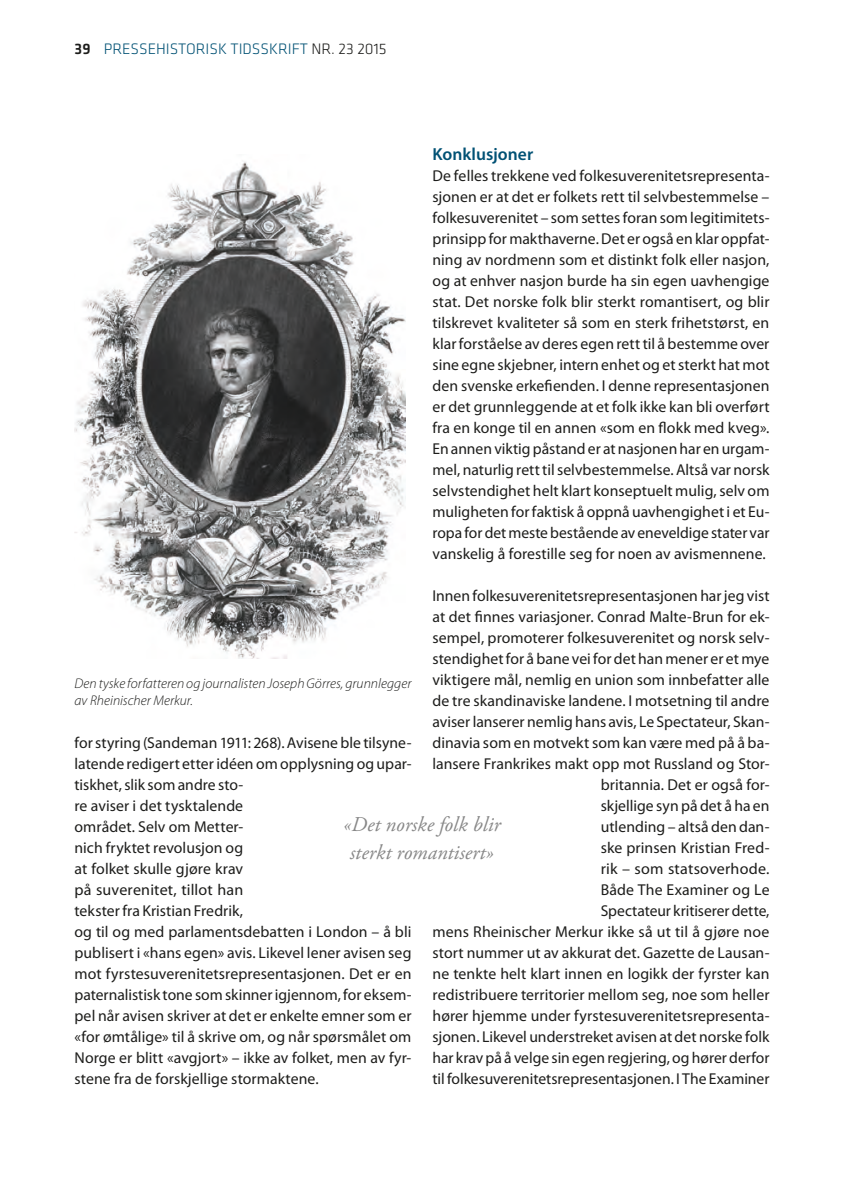
<style>
.page{position:relative;width:844px;height:1191px;background:#fff}
.page>*{position:absolute;margin:0;border:0;box-sizing:border-box;transform-origin:0 0}
.NPF_sitater{font:italic 21px "Adobe Garamond Pro";color:#878787}
.NPF_mellomtittel_niv{font:600 17.5px "Myriad Pro";color:#005174}
.NPF_brødtekst{font:15.75px/21px "Myriad Pro";letter-spacing:.005em;color:#1d1d1b}
.t1{font:300 15.75px "Klavika Basic";color:#005174}
.NPF_billedtekst{font:italic 300 14px/17.5px "Myriad Pro";letter-spacing:.005em;color:#1d1d1b}
.s1{font-weight:500;color:#1d1d1b}
.s2{color:#1d1d1b}
</style>
<div class="page">
<img style="left:74px;top:161px;width:331px;height:498px">
<p class="t1" style="left:74px;top:39px;width:314px"><span class="s1">39</span> PRESSEHISTORISK TIDSSKRIFT <span class="s2">NR. 23 2015</span></p>
<p class="NPF_mellomtittel_niv" style="left:432px;top:144px;width:102px">Konklusjoner</p>
<p class="NPF_brødtekst" style="left:432px;top:165px;width:338px;text-align:justify">De felles trekkene ved folkesuverenitetsrepresenta&shy;sjonen er at det er folkets rett til selvbestemmelse – folkesuverenitet – som settes foran som legitimitets&shy;prinsipp for makthaverne. Det er også en klar oppfat&shy;ning av nordmenn som et distinkt folk eller nasjon, og at enhver nasjon burde ha sin egen uavhengige stat. Det norske folk blir sterkt romantisert, og blir tilskrevet kvaliteter så som en sterk frihetstørst, en klar forståelse av deres egen rett til å bestemme over sine egne skjebner, intern enhet og et sterkt hat mot den svenske erkefienden. I denne representasjonen er det grunnleggende at et folk ikke kan bli overført fra en konge til en annen «som en flokk med kveg».<br>En annen viktig påstand er at nasjonen har en urgam&shy;mel, naturlig rett til selvbestemmelse. Altså var norsk selvstendighet helt klart konseptuelt mulig, selv om muligheten for faktisk å oppnå uavhengighet i et Eu&shy;ropa for det meste bestående av eneveldige stater var vanskelig å forestille seg for noen av avismennene.</p>
<p class="NPF_brødtekst" style="left:432px;top:585px;width:338px;text-align:right">Innen folkesuverenitetsrepresentasjonen har jeg vist at det finnes variasjoner. Conrad Malte-Brun for ek&shy;sempel, promoterer folkesuverenitet og norsk selv&shy;stendighet for å bane vei for det han mener er et mye viktigere mål, nemlig en union som innbefatter alle de tre skandinaviske landene. I motsetning til andre aviser lanserer nemlig hans avis, Le Spectateur, Skan&shy;dinavia som en motvekt som kan være med på å ba&shy;lansere Frankrikes makt opp mot Russland og Stor&shy;britannia. Det er også for-<br>skjellige syn på det å ha en<br>utlending – altså den dan-<br>ske prinsen Kristian Fred-<br>rik – som statsoverhode.<br>Både The Examiner og Le<br>Spectateur kritiserer dette,<br>mens Rheinischer Merkur ikke så ut til å gjøre noe stort nummer ut av akkurat det. Gazette de Lausan&shy;ne tenkte helt klart innen en logikk der fyrster kan redistribuere territorier mellom seg, noe som heller hører hjemme under fyrstesuverenitetsrepresenta&shy;sjonen. Likevel understreket avisen at det norske folk har krav på å velge sin egen regjering, og hører derfor til folkesuverenitetsrepresentasjonen. I The Examiner</p>
<p class="NPF_billedtekst" style="left:74px;top:675px;width:338px">Den tyske forfatteren og journalisten Joseph Görres, grunnlegger av Rheinischer Merkur.</p>
<p class="NPF_brødtekst" style="left:74px;top:732px;width:338px">for styring (Sandeman 1911: 268). Avisene ble tilsyne&shy;latende redigert etter idéen om opplysning og upar&shy;tiskhet, slik som andre sto-<br>re aviser i det tysktalende<br>området. Selv om Metter-<br>nich fryktet revolusjon og<br>at folket skulle gjøre krav<br>på suverenitet, tillot han<br>tekster fra Kristian Fredrik,<br>og til og med parlamentsdebatten i London – å bli publisert i «hans egen» avis. Likevel lener avisen seg mot fyrstesuverenitetsrepresentasjonen. Det er en paternalistisk tone som skinner igjennom, for eksem&shy;pel når avisen skriver at det er enkelte emner som er «for ømtålige» til å skrive om, og når spørsmålet om Norge er blitt «avgjort» – ikke av folket, men av fyr&shy;stene fra de forskjellige stormaktene.</p>
<p class="NPF_sitater" style="left:343px;top:811px;width:159px">«Det norske folk blir</p>
<p class="NPF_sitater" style="left:350px;top:839px;width:145px">sterkt romantisert»</p>
</div>
